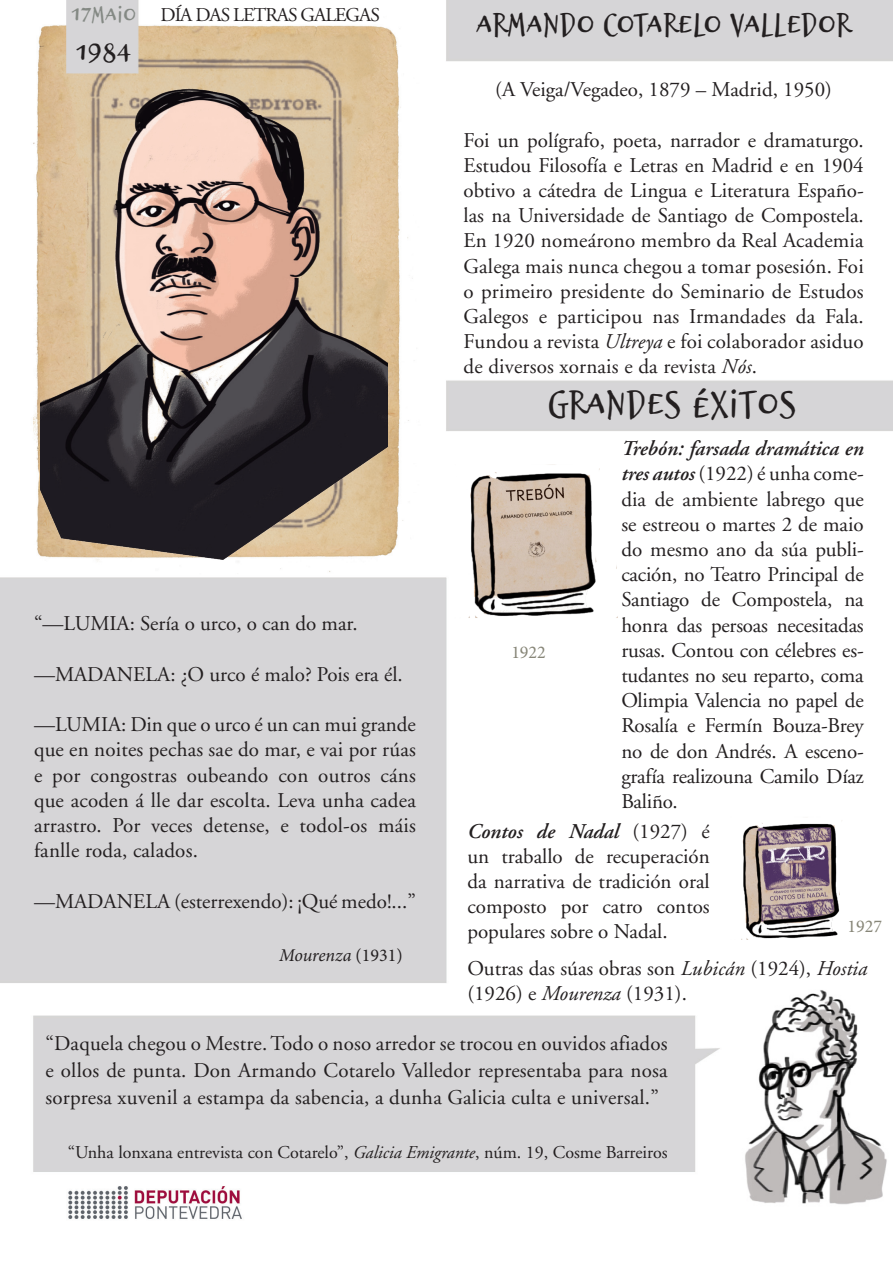
<style>
.page{position:relative;width:893px;height:1263px;background:#fff}
.page>*{position:absolute;margin:0;border:0;box-sizing:border-box;transform-origin:0 0}
.t1{font:45px "Brizel";color:#231f20}
.t2{font:37.5px "Brizel";color:#231f20}
.t3{font:33px "Brizel";color:#231f20}
.t4{font:27px "Brizel";color:#848984}
.t5{font:21px/25.2px "Adobe Garamond";color:#231f20;text-align:justify}
.t6{font:19.5px "Adobe Garamond";letter-spacing:-.05em;color:#231f20}
.t7{font:18px "Adobe Garamond";color:#231f20}
.t8{font:italic 18px "Minion Pro";letter-spacing:-.01em;color:#231f20}
.t9{font:18px "Minion Pro";color:#878678}
.s1{font-style:normal}
.s2{font-style:italic}
.s3{font-family:"Adobe Garamond Semibold Italic Os F"}
</style>
<div class="page">
<img style="left:0;top:0;width:893px;height:1219px">
<img style="left:41px;top:10px;width:346px;height:558px">
<img style="left:710px;top:812px;width:135px;height:136px">
<img style="left:436px;top:451px;width:196px;height:175px">
<img style="left:725px;top:986px;width:168px;height:233px">
<p class="t4" style="left:72px;top:4px;width:66px">17MAIO</p>
<p class="t6" style="left:160px;top:4px;width:221px">DÍA DAS LETRAS GALEGAS</p>
<p class="t3" style="left:76px;top:40px;width:57px">1984</p>
<p class="t5" style="left:34px;top:612px;width:325px">“—LUMIA: Sería o urco, o can do mar.</p>
<p class="t5" style="left:34px;top:662px;width:370px">—MADANELA: ¿O urco é malo? Pois era él.</p>
<p class="t5" style="left:34px;top:712px;width:383px">—LUMIA: Din que o urco é un can mui grande que en noites pechas sae do mar, e vai por rúas e por congostras oubeando con outros cáns que acoden á lle dar escolta. Leva unha cadea arrastro. Por veces detense, e todol-os máis fanlle roda, calados.</p>
<p class="t5" style="left:34px;top:889px;width:383px">—MADANELA (esterrexendo): ¡Qué medo!...”</p>
<p class="t8" style="left:279px;top:943px;width:125px">Mourenza <span class="s1">(1931)</span></p>
<p class="t2" style="left:476px;top:10px;width:376px">ARMANDO COTARELO VALLEDOR</p>
<p class="t5" style="left:495px;top:77px;width:338px">(A Veiga/Vegadeo, 1879 – Madrid, 1950)</p>
<p class="t5" style="left:463px;top:128px;width:402px">Foi un polígrafo, poeta, narrador e dramaturgo.<br>Estudou Filosofía e Letras en Madrid e en 1904 obtivo a cátedra de Lingua e Literatura Españo&shy;las na Universidade de Santiago de Compostela.<br>En 1920 nomeárono membro da Real Academia Galega mais nunca chegou a tomar posesión. Foi o primeiro presidente do Seminario de Estudos Galegos e participou nas Irmandades da Fala.<br>Fundou a revista <span class="s2">Ultreya</span> e foi colaborador asiduo de diversos xornais e da revista <span class="s2">Nós</span>.</p>
<p class="t1" style="left:547px;top:387px;width:250px">GRANDES ÉXITOS</p>
<p class="t5" style="left:621px;top:436px;width:244px"><span class="s3">Trebón: farsada dramática en tres autos</span> (1922) é unha come&shy;dia de ambiente labrego que se estreou o martes 2 de maio do mesmo ano da súa publi&shy;cación, no Teatro Principal de Santiago de Compostela, na honra das persoas necesitadas rusas. Contou con célebres es&shy;tudantes no seu reparto, coma Olimpia Valencia no papel de Rosalía e Fermín Bouza-Brey no de don Andrés. A esceno&shy;grafía realizouna Camilo Díaz Baliño.</p>
<p class="t5" style="left:467px;top:819px;width:244px"><span class="s3">Contos de Nadal</span> (1927) é un traballo de recuperación da narrativa de tradición oral composto por catro contos populares sobre o Nadal.</p>
<p class="t9" style="left:511px;top:640px;width:36px">1922</p>
<p class="t9" style="left:848px;top:914px;width:36px">1927</p>
<p class="t5" style="left:467px;top:956px;width:402px">Outras das súas obras son <span class="s2">Lubicán</span> (1924), <span class="s2">Hostia </span>(1926) e <span class="s2">Mourenza</span> (1931).</p>
<p class="t5" style="left:45px;top:1030px;width:624px;line-height:27px">“Daquela chegou o Mestre. Todo o noso arredor se trocou en ouvidos afiados e ollos de punta. Don Armando Cotarelo Valledor representaba para nosa sorpresa xuvenil a estampa da sabencia, a dunha Galicia culta e universal.”</p>
<p class="t7" style="left:68px;top:1143px;width:601px">“Unha lonxana entrevista con Cotarelo”, <span class="s2">Galicia Emigrante</span>, núm. 19, Cosme Barreiros</p>
</div>
